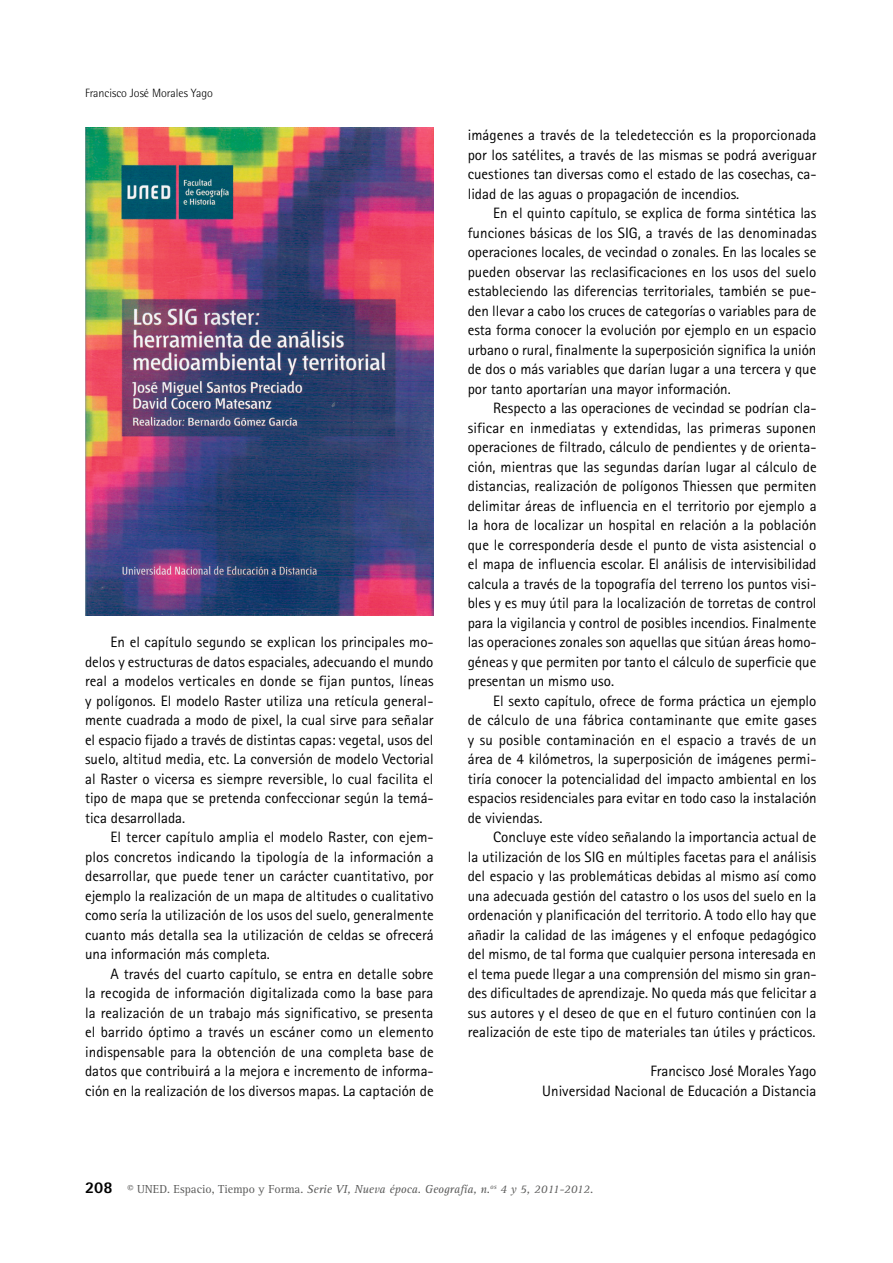
<style>
.page{position:relative;width:893px;height:1263px;background:#fff}
.page>*{position:absolute;margin:0;border:0;box-sizing:border-box;transform-origin:0 0}
.PARRAFO{font:15px/19.5px "Rotis Sans Serif Std";color:#000;text-align:justify}
.t1{font:italic 12px "Rotis Serif Std";color:#5b5b5a}
.t2{font:300 12px "Rotis Semi Sans Std";color:#000}
.s1{font-family:"Rotis Sans Serif Std";font-weight:800;font-style:normal;font-size:16.5px;color:#000}
.s2{font-style:normal}
</style>
<div class="page">
<img style="left:85px;top:128px;width:349px;height:488px">
<p class="t2" style="left:85px;top:86px;width:130px">Francisco José Morales Yago</p>
<p class="PARRAFO" style="left:85px;top:632px;width:350px;text-indent:26px">En el capítulo segundo se explican los principales mo&shy;delos y estructuras de datos espaciales, adecuando el mundo real a modelos verticales en donde se fijan puntos, líneas y polígonos. El modelo Raster utiliza una retícula general&shy;mente cuadrada a modo de pixel, la cual sirve para señalar el espacio fijado a través de distintas capas: vegetal, usos del suelo, altitud media, etc. La conversión de modelo Vectorial al Raster o vicersa es siempre reversible, lo cual facilita el tipo de mapa que se pretenda confeccionar según la temá&shy;tica desarrollada.</p>
<p class="PARRAFO" style="left:85px;top:827px;width:350px;text-indent:26px">El tercer capítulo amplia el modelo Raster, con ejem&shy;plos concretos indicando la tipología de la información a desarrollar, que puede tener un carácter cuantitativo, por ejemplo la realización de un mapa de altitudes o cualitativo como sería la utilización de los usos del suelo, generalmente cuanto más detalla sea la utilización de celdas se ofrecerá una información más completa.</p>
<p class="PARRAFO" style="left:85px;top:964px;width:350px;text-indent:26px">A través del cuarto capítulo, se entra en detalle sobre la recogida de información digitalizada como la base para la realización de un trabajo más significativo, se presenta el barrido óptimo a través un escáner como un elemento indispensable para la obtención de una completa base de datos que contribuirá a la mejora e incremento de informa&shy;ción en la realización de los diversos mapas. La captación de</p>
<p class="PARRAFO" style="left:468px;top:125px;width:350px">imágenes a través de la teledetección es la proporcionada por los satélites, a través de las mismas se podrá averiguar cuestiones tan diversas como el estado de las cosechas, ca&shy;lidad de las aguas o propagación de incendios.</p>
<p class="PARRAFO" style="left:468px;top:203px;width:350px;text-indent:26px">En el quinto capítulo, se explica de forma sintética las funciones básicas de los SIG, a través de las denominadas operaciones locales, de vecindad o zonales. En las locales se pueden observar las reclasificaciones en los usos del suelo estableciendo las diferencias territoriales, también se pue&shy;den llevar a cabo los cruces de categorías o variables para de esta forma conocer la evolución por ejemplo en un espacio urbano o rural, finalmente la superposición significa la unión de dos o más variables que darían lugar a una tercera y que por tanto aportarían una mayor información.</p>
<p class="PARRAFO" style="left:468px;top:398px;width:350px;text-indent:26px">Respecto a las operaciones de vecindad se podrían cla&shy;sificar en inmediatas y extendidas, las primeras suponen operaciones de filtrado, cálculo de pendientes y de orienta&shy;ción, mientras que las segundas darían lugar al cálculo de distancias, realización de polígonos Thiessen que permiten delimitar áreas de influencia en el territorio por ejemplo a la hora de localizar un hospital en relación a la población que le correspondería desde el punto de vista asistencial o el mapa de influencia escolar. El análisis de intervisibilidad calcula a través de la topografía del terreno los puntos visi&shy;bles y es muy útil para la localización de torretas de control para la vigilancia y control de posibles incendios. Finalmente las operaciones zonales son aquellas que sitúan áreas homo&shy;géneas y que permiten por tanto el cálculo de superficie que presentan un mismo uso.</p>
<p class="PARRAFO" style="left:468px;top:691px;width:350px;text-indent:26px">El sexto capítulo, ofrece de forma práctica un ejemplo de cálculo de una fábrica contaminante que emite gases y su posible contaminación en el espacio a través de un área de 4 kilómetros, la superposición de imágenes permi&shy;tiría conocer la potencialidad del impacto ambiental en los espacios residenciales para evitar en todo caso la instalación de viviendas.</p>
<p class="PARRAFO" style="left:468px;top:827px;width:350px;text-indent:26px">Concluye este vídeo señalando la importancia actual de la utilización de los SIG en múltiples facetas para el análisis del espacio y las problemáticas debidas al mismo así como una adecuada gestión del catastro o los usos del suelo en la ordenación y planificación del territorio. A todo ello hay que añadir la calidad de las imágenes y el enfoque pedagógico del mismo, de tal forma que cualquier persona interesada en el tema puede llegar a una comprensión del mismo sin gran&shy;des dificultades de aprendizaje. No queda más que felicitar a sus autores y el deseo de que en el futuro continúen con la realización de este tipo de materiales tan útiles y prácticos.</p>
<p class="PARRAFO" style="left:650px;top:1061px;width:168px">Francisco José Morales Yago</p>
<p class="PARRAFO" style="left:542px;top:1081px;width:276px">Universidad Nacional de Educación a Distancia</p>
<p class="t1" style="left:85px;top:1182px;width:510px"><span class="s1">208</span> <span class="s2">© UNED. Espacio, Tiempo y Forma.</span> Serie VI, Nueva época. Geografía, n.<sup>os</sup> 4 y 5, 2011-2012.</p>
</div>
